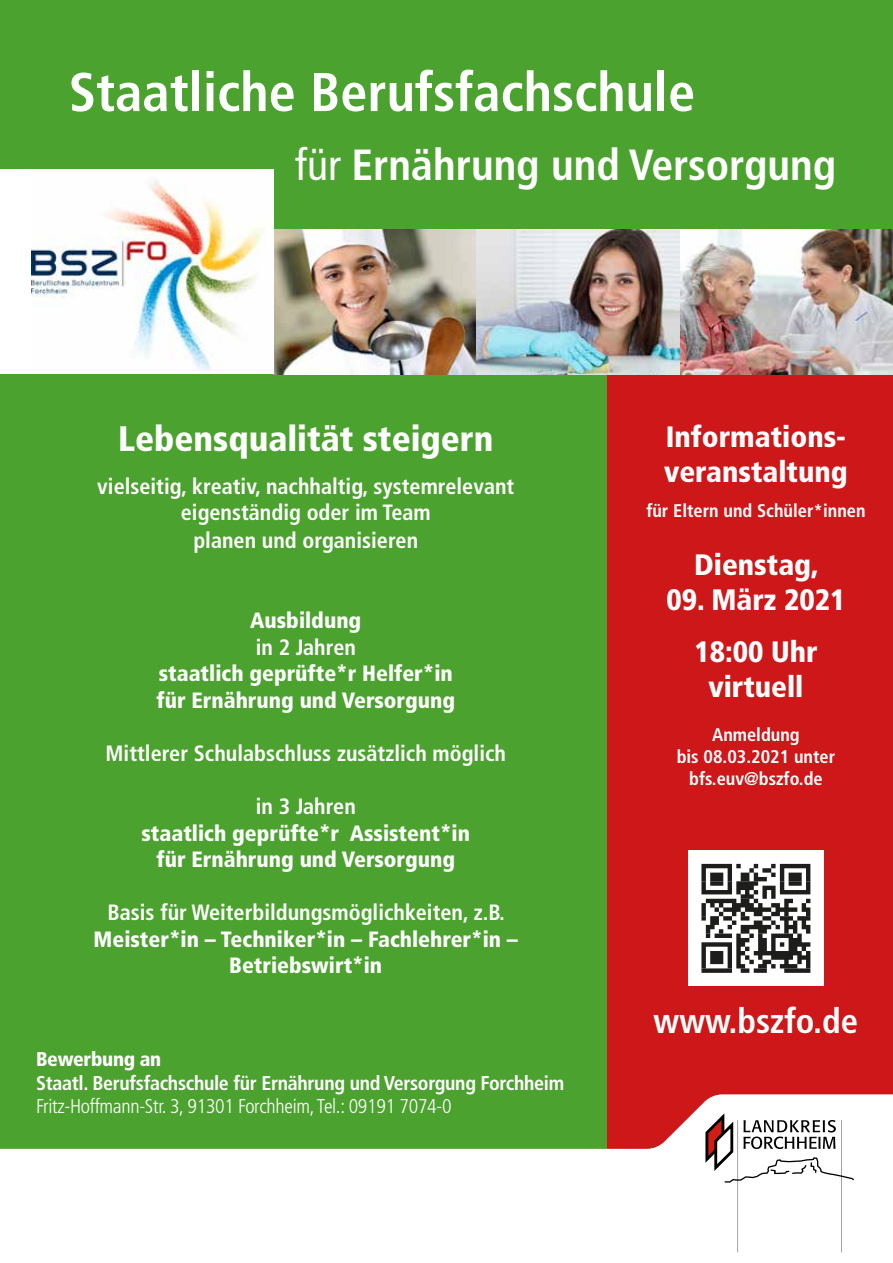
<style>
.page{position:relative;width:893px;height:1263px;background:#fff}
.page>*{position:absolute;margin:0;border:0;box-sizing:border-box;transform-origin:0 0}
.t1{font:700 condensed 54.45px "Frutiger LT Std";color:#fff}
.t2{font:700 condensed 43.65px "Frutiger LT Std";color:#fff}
.t3{font:900 condensed 35.4px "Frutiger LT Std";color:#fff}
.t4{font:700 condensed 34.8px "Frutiger LT Std";color:#fff}
.t5{font:900 condensed 29.55px/35.4px "Frutiger LT Std";color:#fff}
.t6{font:700 condensed 22.2px/27.5px "Frutiger LT Std";color:#fff;text-align:center}
.t7{font:900 condensed 22.2px/26.5px "Frutiger LT Std";color:#fff;text-align:center}
.t8{font:700 condensed 19.95px "Frutiger LT Std";letter-spacing:-.015em;color:#fff}
.t9{font:300 condensed 19.95px "Frutiger LT Std";letter-spacing:-.015em;color:#fff}
.t10{font:900 condensed 19.95px "Frutiger LT Std";letter-spacing:-.015em;color:#fff}
.t11{font:700 condensed 18.3px/22px "Frutiger LT Std";color:#fff;text-align:center}
.s1{font-weight:400}
</style>
<div class="page">
<div style="left:0;top:0;width:893px;height:1188px;background:#4ca22f"></div>
<div style="left:607px;top:374px;width:286px;height:801px;background:#cd1719"></div>
<div style="left:688px;top:850px;width:136px;height:136px;background:#fff"></div>
<svg style="left:701px;top:864px;width:109px;height:109px"></svg>
<hr style="left:806px;top:864px;width:4px;height:17px;background:#1d1d1b">
<img style="left:274px;top:230px;width:400px;height:144px">
<img style="left:674px;top:230px;width:219px;height:144px">
<div style="left:0;top:169px;width:274px;height:205px;background:#fff"></div>
<img style="left:32px;top:181px;width:233px;height:191px">
<svg style="left:0;top:1094px;width:893px;height:159px;fill:#fff"></svg>
<svg style="left:704px;top:1110px;width:151px;height:142px"></svg>
<h1 class="t1" style="left:69px;top:60px;width:628px">Staatliche Berufsfachschule</h1>
<h2 class="t2" style="left:295px;top:139px;width:543px"><span class="s1">für</span> Ernährung und Versorgung</h2>
<h3 class="t3" style="left:118px;top:417px;width:377px">Lebensqualität steigern</h3>
<p class="t6" style="left:97px;top:472px;width:419px">vielseitig, kreativ, nachhaltig, systemrelevant eigenständig oder im Team<br>planen und organisieren</p>
<p class="t7" style="left:250px;top:607px;width:113px">Ausbildung</p>
<p class="t6" style="left:256px;top:633px;width:102px">in 2 Jahren</p>
<p class="t7" style="left:157px;top:660px;width:300px;text-align:left">staatlich geprüfte*r Helfer*in für Ernährung und Versorgung</p>
<p class="t6" style="left:106px;top:739px;width:402px">Mittlerer Schulabschluss zusätzlich möglich</p>
<p class="t6" style="left:256px;top:793px;width:102px">in 3 Jahren</p>
<p class="t7" style="left:142px;top:820px;width:330px">staatlich geprüfte*r Assistent*in für Ernährung und Versorgung</p>
<p class="t6" style="left:107px;top:899px;width:399px">Basis für Weiterbildungsmöglichkeiten, z.B.</p>
<p class="t7" style="left:94px;top:926px;width:426px">Meister*in – Techniker*in – Fachlehrer*in –<br>Betriebswirt*in</p>
<p class="t10" style="left:36px;top:1047px;width:127px">Bewerbung an</p>
<p class="t8" style="left:36px;top:1071px;width:530px">Staatl. Berufsfachschule für Ernährung und Versorgung Forchheim</p>
<p class="t9" style="left:36px;top:1095px;width:417px">Fritz-Hoffmann-Str. 3, 91301 Forchheim, Tel.: 09191 7074-0</p>
<h3 class="t5" style="left:664px;top:419px;width:185px">Informations&shy;veranstaltung</h3>
<p class="t11" style="left:646px;top:500px;width:221px">für Eltern und Schüler*innen</p>
<h3 class="t5" style="left:694px;top:547px;width:126px">Dienstag,</h3>
<h3 class="t5" style="left:666px;top:574px;width:181px;line-height:51.3px;text-align:center">09. März 2021<br>18:00 Uhr</h3>
<h3 class="t5" style="left:708px;top:669px;width:97px">virtuell</h3>
<p class="t11" style="left:677px;top:724px;width:160px">Anmeldung<br>bis 08.03.2021 unter bfs.euv@bszfo.de</p>
<h3 class="t4" style="left:654px;top:1000px;width:206px">www.bszfo.de</h3>
</div>
